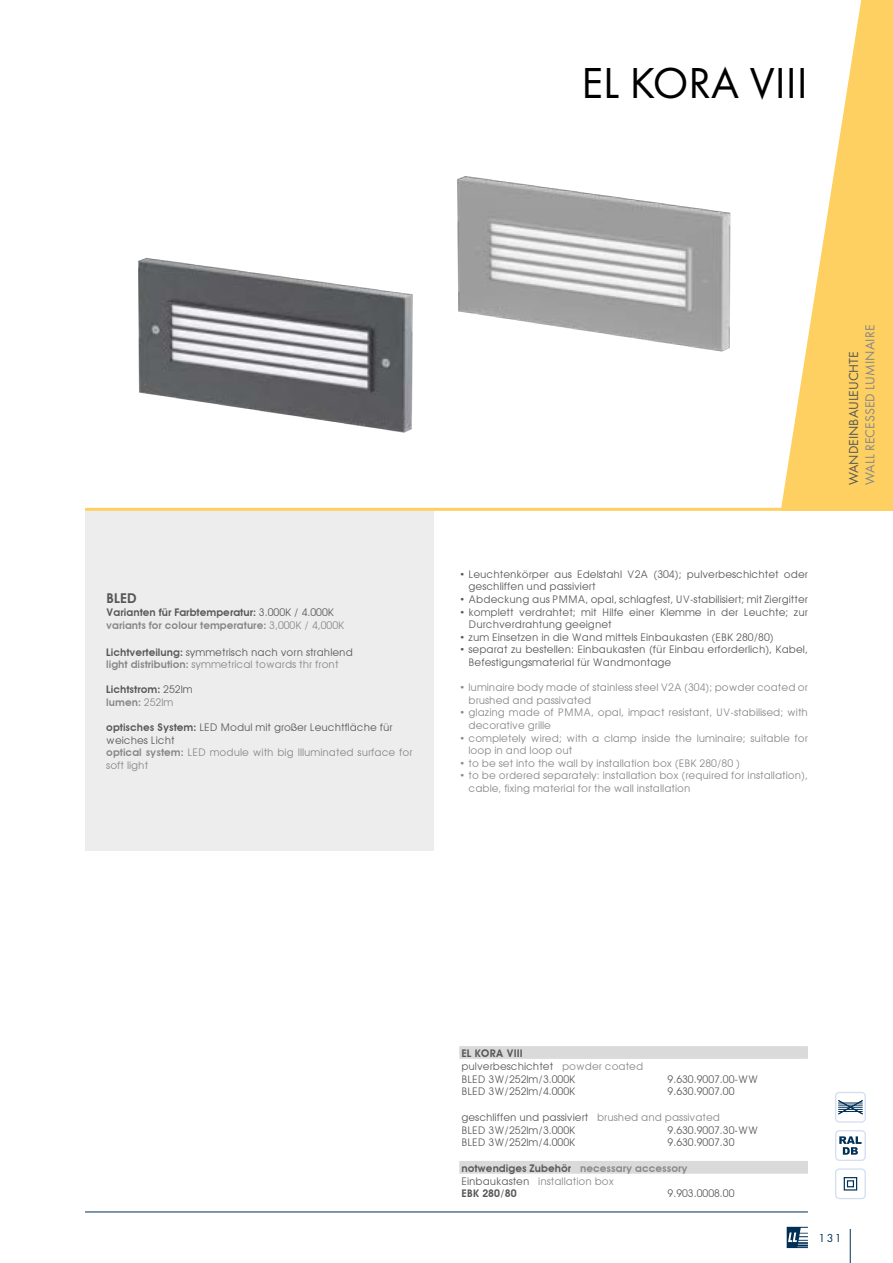
<style>
.page{position:relative;width:893px;height:1263px;background:#fff}
.page>*{position:absolute;margin:0;border:0;box-sizing:border-box;transform-origin:0 0}
.t1{font:45px "Futura PT";color:#000}
.t2{font:13.5px "Futura PT";letter-spacing:.01em;color:#878787}
.t3{font:13.5px "Futura PT";color:#575756}
.t4{font:600 13.5px "Avant Garde";color:#575756}
.t5{font:12px "Futura PT";color:#003056}
.t6{font:10.5px/12.6px "Avant Garde";color:#575756}
.t7{font:10.5px/12.6px "Avant Garde";color:#878787}
.t8{font:600 10.5px/12.8px "Avant Garde";color:#575756}
.t9{font:600 10.5px/12.6px "Avant Garde";color:#878787}
.s1{color:#575756}
.s2{font-weight:400;color:#575756}
.s3{font-weight:400}
.s4{font-weight:600}
.s5{font-weight:600;color:#878787}
.s6{color:#878787}
.s7{font-weight:400;color:#878787}
.s8{font-weight:600;color:#575756}
</style>
<div class="page">
<svg style="left:839px;top:1136px;width:23px;height:19px"></svg>
<div style="left:835px;top:1130px;width:31px;height:31px;border:1px solid #d3ddf2;border-radius:4px"></div>
<svg style="left:838px;top:1100px;width:25px;height:15px"></svg>
<div style="left:835px;top:1092px;width:31px;height:31px;border:1px solid #d3ddf2;border-radius:4px"></div>
<hr style="left:85px;top:1212px;width:723px;height:1px;background:#003056">
<div style="left:844px;top:1177px;width:13px;height:13px;border:1px solid #003056"></div>
<div style="left:847px;top:1180px;width:7px;height:7px;border:1px solid #003056"></div>
<div style="left:835px;top:1168px;width:31px;height:31px;border:1px solid #d3ddf2;border-radius:4px"></div>
<div style="left:85px;top:510px;width:349px;height:340px;background:#ededed"></div>
<svg style="left:459px;top:1046px;width:349px;height:128px"></svg>
<svg style="left:781px;top:0;width:112px;height:508px;fill:#fed061"></svg>
<hr style="left:85px;top:508px;width:808px;height:3px;background:#fed061">
<img style="left:457px;top:176px;width:274px;height:176px">
<img style="left:138px;top:257px;width:275px;height:176px">
<hr style="left:850px;top:1229px;width:1px;height:34px;background:#003056">
<svg style="left:787px;top:1227px;width:21px;height:21px"></svg>
<h1 class="t1" style="left:581px;top:56px;width:228px">EL KORA VIII</h1>
<p class="t4" style="left:106px;top:590px;width:32px">BLED</p>
<p class="t9" style="left:106px;top:606px;width:240px"><span class="s1">Varianten für Farbtemperatur:</span> <span class="s2">3.000K / 4.000K </span>variants for colour temperature: <span class="s3">3,000K / 4,000K</span></p>
<p class="t6" style="left:106px;top:645px;width:248px"><span class="s4">Lichtverteilung:</span> symmetrisch nach vorn strahlend <span class="s5">light distribution:</span> <span class="s6">symmetrical towards thr front</span></p>
<p class="t8" style="left:106px;top:683px;width:88px">Lichtstrom: <span class="s3">252lm </span><span class="s6">lumen:</span> <span class="s7">252lm</span></p>
<p class="t7" style="left:106px;top:721px;width:308px"><span class="s8">optisches System:</span> <span class="s1">LED Modul mit großer Leuchtfläche für weiches Licht<br></span><span class="s4">optical system:</span> LED module with big Illuminated surface for soft light</p>
<p class="t6" style="left:469px;top:568px;width:341px;text-indent:-9px">• Leuchtenkörper aus Edelstahl V2A (304); pulverbeschichtet oder geschliffen und passiviert</p>
<p class="t6" style="left:459px;top:593px;width:350px">• Abdeckung aus PMMA, opal, schlagfest, UV-stabilisiert; mit Ziergitter</p>
<p class="t6" style="left:469px;top:605px;width:341px;text-indent:-9px">• komplett verdrahtet; mit Hilfe einer Klemme in der Leuchte; zur<br>Durchverdrahtung geeignet</p>
<p class="t6" style="left:459px;top:631px;width:316px">• zum Einsetzen in die Wand mittels Einbaukasten (EBK 280/80)</p>
<p class="t6" style="left:469px;top:643px;width:341px;text-indent:-9px">• separat zu bestellen: Einbaukasten (für Einbau erforderlich), Kabel,<br>Befestigungsmaterial für Wandmontage</p>
<p class="t7" style="left:469px;top:681px;width:341px;text-indent:-9px">• luminaire body made of stainless steel V2A (304); powder coated or brushed and passivated</p>
<p class="t7" style="left:469px;top:706px;width:341px;text-indent:-9px">• glazing made of PMMA, opal, impact resistant, UV-stabilised; with decorative grille</p>
<p class="t7" style="left:469px;top:731px;width:341px;text-indent:-9px">• completely wired; with a clamp inside the luminaire; suitable for loop in and loop out</p>
<p class="t7" style="left:459px;top:757px;width:282px">• to be set into the wall by installation box (EBK 280/80 )</p>
<p class="t7" style="left:469px;top:769px;width:341px;text-indent:-9px">• to be ordered separately: installation box (required for installation), cable, fixing material for the wall installation</p>
<p class="t2" style="left:862px;top:485px;width:162px;rotate:-90deg">WALL RECESSED LUMINAIRE</p>
<p class="t3" style="left:846px;top:485px;width:135px;rotate:-90deg">WANDEINBAULEUCHTE</p>
<p class="t6" style="left:461px;top:1047px;width:183px"><span class="s4">EL KORA VIII<br></span>pulverbeschichtet <span class="s6">powder coated<br></span>BLED 3W/252lm/3.000K</p>
<p class="t6" style="left:668px;top:1072px;width:92px">9.630.9007.00-WW</p>
<p class="t6" style="left:461px;top:1085px;width:116px">BLED 3W/252lm/4.000K</p>
<p class="t6" style="left:668px;top:1085px;width:68px">9.630.9007.00</p>
<p class="t6" style="left:461px;top:1110px;width:260px">geschliffen und passiviert <span class="s6">brushed and passivated<br></span>BLED 3W/252lm/3.000K</p>
<p class="t6" style="left:668px;top:1123px;width:92px">9.630.9007.30-WW</p>
<p class="t6" style="left:461px;top:1136px;width:116px">BLED 3W/252lm/4.000K</p>
<p class="t6" style="left:668px;top:1136px;width:68px">9.630.9007.30</p>
<p class="t8" style="left:461px;top:1162px;width:228px">notwendiges Zubehör <span class="s6">necessary accessory<br></span><span class="s3">Einbaukasten</span> <span class="s7">installation box<br></span>EBK 280/80</p>
<p class="t6" style="left:668px;top:1187px;width:68px">9.903.0008.00</p>
<p class="t5" style="left:819px;top:1230px;width:25px">131</p>
</div>
